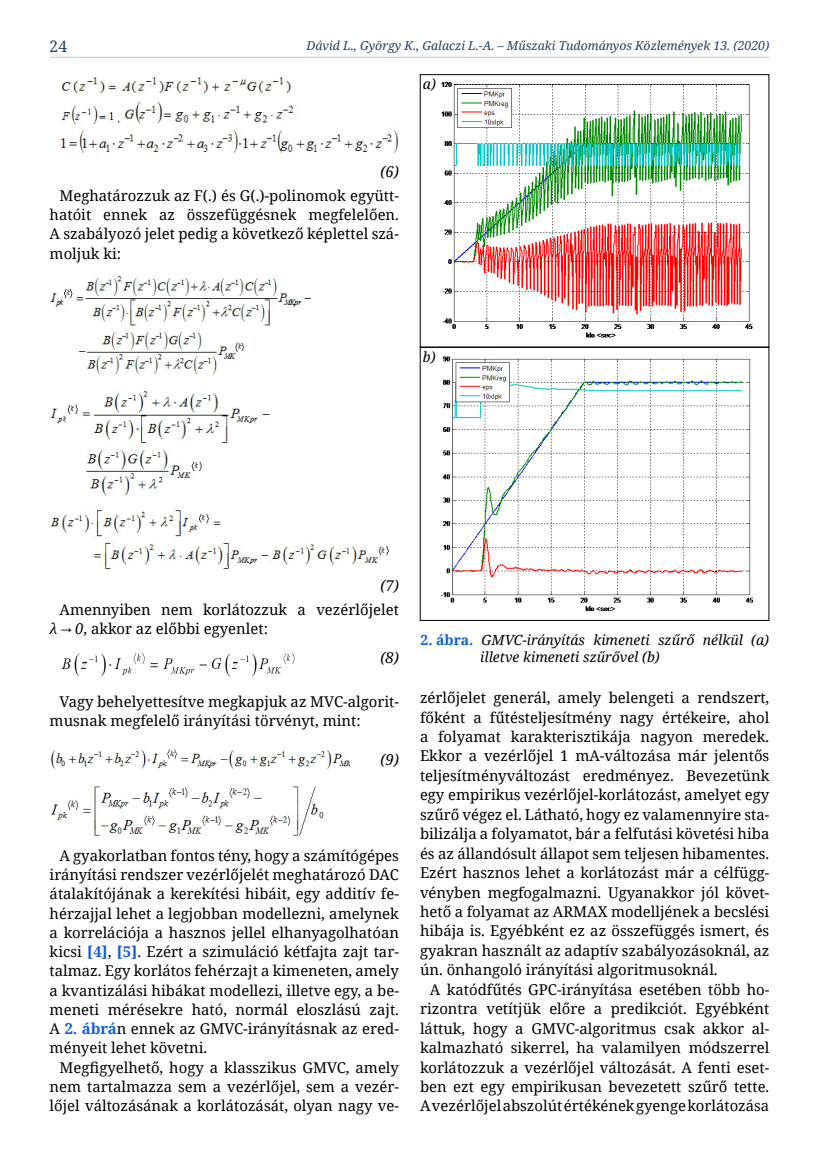
<style>
.page{position:relative;width:819px;height:1161px;background:#fff}
.page>*{position:absolute;margin:0;border:0;box-sizing:border-box;transform-origin:0 0}
.t1{font:15.75px "Noto Serif";color:#244061}
.t2{font:14.88px/19.4px "Noto Serif";color:#000;text-align:justify}
.t3{font:italic 14.88px "Noto Serif";color:#000}
.t4{font:italic 14px/17.5px "Noto Serif";color:#000}
.t5{font:italic 12.25px "Noto Serif";color:#244061}
.s1{font-style:italic}
.s2{font-style:italic;font-size:17.5px}
.s3{font-weight:700;color:#0f5dd8}
.s4{font-weight:700;font-style:normal;color:#0f5dd8}
</style>
<div class="page">
<hr style="left:50px;top:57px;width:719px;height:1px;background:#c6c6c6">
<img style="left:60px;top:76px;width:339px;height:77px">
<img style="left:50px;top:276px;width:339px;height:293px">
<img style="left:61px;top:653px;width:234px;height:24px">
<img style="left:50px;top:749px;width:300px;height:87px">
<img style="left:441px;top:82px;width:313px;height:530px">
<div style="left:420px;top:347px;width:349px;height:274px;border:1px solid #000"></div>
<p class="t1" style="left:50px;top:35px;width:19px">24</p>
<p class="t5" style="left:306px;top:37px;width:464px">Dávid L., György K., Galaczi L.-A. – Műszaki Tudományos Közlemények 13. (2020)</p>
<p class="t4" style="left:423px;top:75px;width:14px">a)</p>
<p class="t3" style="left:380px;top:161px;width:20px">(6)</p>
<p class="t2" style="left:50px;top:185px;width:351px;text-indent:10px">Meghatározzuk az F(.) és G(.)-polinomok együtt&shy;hatóit ennek az összefüggésnek megfelelően.<br>A szabályozó jelet pedig a következő képlettel szá&shy;moljuk ki:</p>
<p class="t4" style="left:423px;top:348px;width:14px">b)</p>
<p class="t3" style="left:380px;top:575px;width:20px">(7)</p>
<p class="t2" style="left:50px;top:599px;width:351px;text-indent:10px">Amennyiben nem korlátozzuk a vezérlőjelet <span class="s1">λ</span><span class="s2">→</span><span class="s1">0</span>, akkor az előbbi egyenlet:</p>
<p class="t3" style="left:380px;top:648px;width:20px">(8)</p>
<p class="t2" style="left:50px;top:691px;width:351px;text-indent:10px">Vagy behelyettesítve megkapjuk az MVC-algorit&shy;musnak megfelelő irányítási törvényt, mint:</p>
<p class="t3" style="left:380px;top:749px;width:20px">(9)</p>
<p class="t2" style="left:50px;top:845px;width:351px;text-indent:10px">A gyakorlatban fontos tény, hogy a számítógépes irányítási rendszer vezérlőjelét meghatározó DAC átalakítójának a kerekítési hibáit, egy additív fe&shy;hérzajjal lehet a legjobban modellezni, amelynek a korrelációja a hasznos jellel elhanyagolhatóan kicsi <span class="s3">[4]</span>, <span class="s3">[5]</span>. Ezért a szimuláció kétfajta zajt tar&shy;talmaz. Egy korlátos fehérzajt a kimeneten, amely a kvantizálási hibákat modellezi, illetve egy, a be&shy;meneti mérésekre ható, normál eloszlású zajt.<br>A <span class="s3">2. ábrá</span>n ennek az GMVC-irányításnak az ered&shy;ményeit lehet követni.</p>
<p class="t2" style="left:50px;top:1057px;width:351px;text-indent:10px">Megfigyelhető, hogy a klasszikus GMVC, amely nem tartalmazza sem a vezérlőjel, sem a vezér&shy;lőjel változásának a korlátozását, olyan nagy ve-</p>
<p class="t4" style="left:480px;top:630px;width:290px;text-indent:-60px"><span class="s4">2. ábra.</span> GMVC-irányítás kimeneti szűrő nélkül (a) illetve kimeneti szűrővel (b)</p>
<p class="t2" style="left:420px;top:687px;width:351px">zérlőjelet generál, amely belengeti a rendszert, főként a fűtésteljesítmény nagy értékeire, ahol a folyamat karakterisztikája nagyon meredek.<br>Ekkor a vezérlőjel 1 mA-változása már jelentős teljesítményváltozást eredményez. Bevezetünk egy empirikus vezérlőjel-korlátozást, amelyet egy szűrő végez el. Látható, hogy ez valamennyire sta&shy;bilizálja a folyamatot, bár a felfutási követési hiba és az állandósult állapot sem teljesen hibamentes.<br>Ezért hasznos lehet a korlátozást már a célfügg&shy;vényben megfogalmazni. Ugyanakkor jól követ&shy;hető a folyamat az ARMAX modelljének a becslési hibája is. Egyébként ez az összefüggés ismert, és gyakran használt az adaptív szabályozásoknál, az ún. önhangoló irányítási algoritmusoknál.</p>
<p class="t2" style="left:420px;top:979px;width:351px;text-indent:10px">A katódfűtés GPC-irányítása esetében több ho&shy;rizontra vetítjük előre a predikciót. Egyébként láttuk, hogy a GMVC-algoritmus csak akkor al&shy;kalmazható sikerrel, ha valamilyen módszerrel korlátozzuk a vezérlőjel változását. A fenti eset&shy;ben ezt egy empirikusan bevezetett szűrő tette.<br>A vezérlőjel abszolút értékének gyenge korlátozása</p>
</div>
